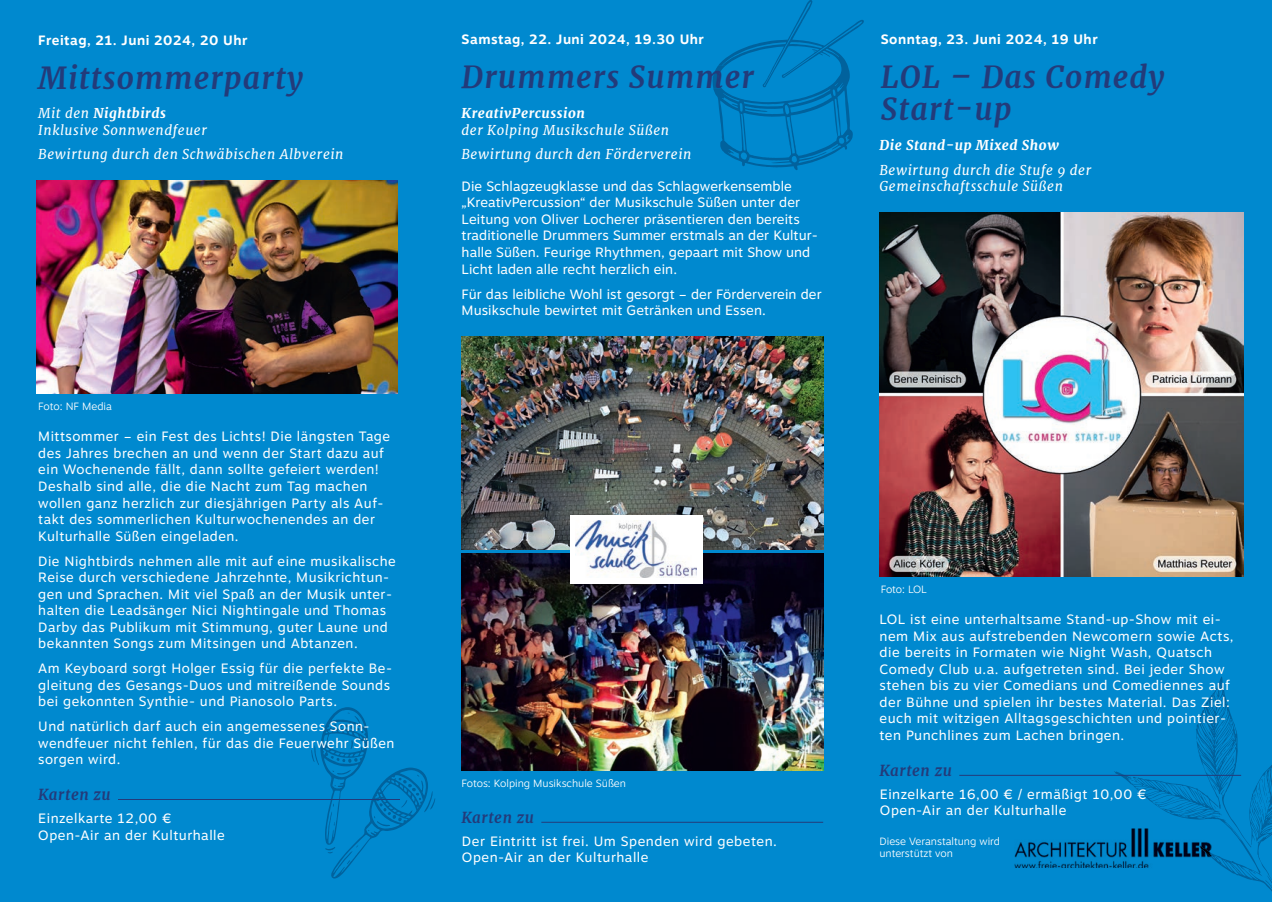
<style>
.page{position:relative;width:1272px;height:902px;background:#fff}
.page>*{position:absolute;margin:0;border:0;box-sizing:border-box;transform-origin:0 0}
.t1{font:italic 700 30px/31.5px "Merriweather";letter-spacing:.04em;color:#233b7a}
.t2{font:italic 700 15px "Merriweather";letter-spacing:.04em;color:#233b7a}
.t3{font:13.5px/16.5px "Motiva Sans";letter-spacing:.04em;color:#fff}
.t4{font:13.5px/16.5px "Motiva Sans";letter-spacing:.01em;color:#fff}
.t5{font:italic 13.5px/16.2px "Merriweather";letter-spacing:.04em;color:#fff}
.t6{font:700 13.5px "Motiva Sans";letter-spacing:.04em;color:#fff}
.t7{font:italic 800 13.5px "Merriweather";letter-spacing:.04em;color:#fff}
.t8{font:300 10.5px/12.6px "Motiva Sans";color:#fff}
.s1{font-weight:800}
</style>
<div class="page">
<div style="left:0;top:0;width:1271px;height:901px;background:#0089cf"></div>
<hr style="left:118px;top:799px;width:281px;height:1px;background:#233b7a">
<hr style="left:541px;top:821px;width:282px;height:1px;background:#233b7a">
<img style="left:879px;top:212px;width:364px;height:364px">
<img style="left:36px;top:181px;width:362px;height:212px">
<img style="left:461px;top:336px;width:362px;height:213px">
<img style="left:461px;top:553px;width:362px;height:217px">
<div style="left:569px;top:515px;width:133px;height:68px;background:#fff"></div>
<img style="left:576px;top:520px;width:120px;height:57px">
<svg style="left:712px;top:0;width:152px;height:170px"></svg>
<svg style="left:311px;top:707px;width:124px;height:171px"></svg>
<hr style="left:959px;top:774px;width:282px;height:1px;background:#233b7a">
<img style="left:1014px;top:842px;width:99px;height:25px">
<svg style="left:1113px;top:676px;width:158px;height:214px"></svg>
<p class="t6" style="left:38px;top:30px;width:211px">Freitag, 21. Juni 2024, 20 Uhr</p>
<p class="t6" style="left:461px;top:30px;width:244px">Samstag, 22. Juni 2024, 19.30 Uhr</p>
<p class="t6" style="left:880px;top:30px;width:218px">Sonntag, 23. Juni 2024, 19 Uhr</p>
<h1 class="t1" style="left:38px;top:62px;width:266px">Mittsommerparty</h1>
<p class="t5" style="left:38px;top:106px;width:170px">Mit den <span class="s1">Nightbirds<br></span>Inklusive Sonnwendfeuer</p>
<p class="t5" style="left:38px;top:146px;width:307px">Bewirtung durch den Schwäbischen Albverein</p>
<h1 class="t1" style="left:461px;top:62px;width:294px">Drummers Summer</h1>
<p class="t7" style="left:461px;top:105px;width:125px">KreativPercussion</p>
<p class="t5" style="left:461px;top:117px;width:231px;line-height:24.8px">der Kolping Musikschule Süßen<br>Bewirtung durch den Förderverein</p>
<p class="t4" style="left:461px;top:178px;width:358px">Die Schlagzeugklasse und das Schlagwerkensemble „KreativPercussion“ der Musikschule Süßen unter der Leitung von Oliver Locherer präsentieren den bereits traditionelle Drummers Summer erstmals an der Kultur&shy;halle Süßen. Feurige Rhythmen, gepaart mit Show und Licht laden alle recht herzlich ein.</p>
<p class="t4" style="left:461px;top:285px;width:361px">Für das leibliche Wohl ist gesorgt – der Förderverein der<br>Musikschule bewirtet mit Getränken und Essen.</p>
<h1 class="t1" style="left:880px;top:62px;width:285px">LOL – Das Comedy<br>Start-up</h1>
<p class="t7" style="left:879px;top:137px;width:181px">Die Stand-up Mixed Show</p>
<p class="t5" style="left:879px;top:162px;width:213px">Bewirtung durch die Stufe 9 der<br>Gemeinschaftsschule Süßen</p>
<p class="t8" style="left:38px;top:399px;width:75px">Foto: NF Media</p>
<p class="t3" style="left:38px;top:428px;width:353px">Mittsommer – ein Fest des Lichts! Die längsten Tage des Jahres brechen an und wenn der Start dazu auf ein Wochenende fällt, dann sollte gefeiert werden!<br>Deshalb sind alle, die die Nacht zum Tag machen wollen ganz herzlich zur diesjährigen Party als Auf&shy;takt des sommerlichen Kulturwochenendes an der Kulturhalle Süßen eingeladen.</p>
<p class="t3" style="left:38px;top:552px;width:359px">Die Nightbirds nehmen alle mit auf eine musikalische Reise durch verschiedene Jahrzehnte, Musikrichtun&shy;gen und Sprachen. Mit viel Spaß an der Musik unter&shy;halten die Leadsänger Nici Nightingale und Thomas Darby das Publikum mit Stimmung, guter Laune und bekannten Songs zum Mitsingen und Abtanzen.</p>
<p class="t3" style="left:38px;top:659px;width:355px">Am Keyboard sorgt Holger Essig für die perfekte Be&shy;gleitung des Gesangs-Duos und mitreißende Sounds bei gekonnten Synthie- und Pianosolo Parts.</p>
<p class="t3" style="left:38px;top:717px;width:357px">Und natürlich darf auch ein angemessenes Sonn&shy;wendfeuer nicht fehlen, für das die Feuerwehr Süßen sorgen wird.</p>
<p class="t8" style="left:880px;top:582px;width:48px">Foto: LOL</p>
<p class="t3" style="left:879px;top:611px;width:355px">LOL ist eine unterhaltsame Stand-up-Show mit ei&shy;nem Mix aus aufstrebenden Newcomern sowie Acts, die bereits in Formaten wie Night Wash, Quatsch Comedy Club u.a. aufgetreten sind. Bei jeder Show stehen bis zu vier Comedians und Comediennes auf der Bühne und spielen ihr bestes Material. Das Ziel: euch mit witzigen Alltagsgeschichten und pointier&shy;ten Punchlines zum Lachen bringen.</p>
<p class="t2" style="left:879px;top:761px;width:74px">Karten zu</p>
<p class="t2" style="left:38px;top:785px;width:74px">Karten zu</p>
<p class="t3" style="left:38px;top:809px;width:188px">Einzelkarte 12,00 €<br>Open-Air an der Kulturhalle</p>
<p class="t8" style="left:461px;top:776px;width:166px">Fotos: Kolping Musikschule Süßen</p>
<p class="t2" style="left:461px;top:808px;width:74px">Karten zu</p>
<p class="t3" style="left:462px;top:832px;width:316px">Der Eintritt ist frei. Um Spenden wird gebeten.<br>Open-Air an der Kulturhalle</p>
<p class="t3" style="left:879px;top:785px;width:268px">Einzelkarte 16,00 € / ermäßigt 10,00 €<br>Open-Air an der Kulturhalle</p>
<p class="t8" style="left:879px;top:834px;width:122px">Diese Veranstaltung wird unterstützt von</p>
</div>
